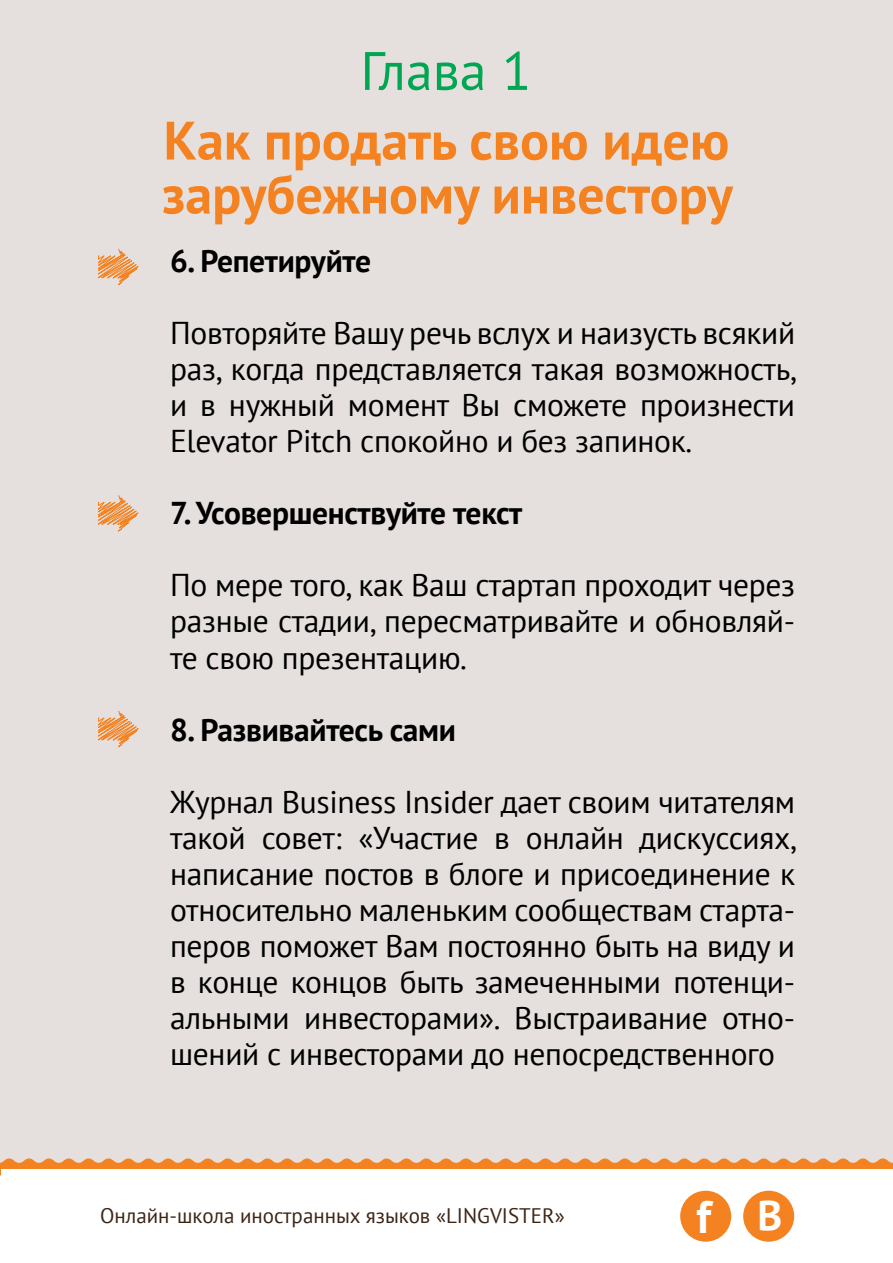
<style>
.page{position:relative;width:893px;height:1263px;background:#fff}
.page>*{position:absolute;margin:0;border:0;box-sizing:border-box;transform-origin:0 0}
.t1{font:700 54px/54px "PT Sans";color:#f58220}
.t2{font:54px "PT Sans";color:#00a651}
.t3{font:700 45.9px "PT Sans";color:#fff}
.t4{font:31.5px/36px "PT Sans";letter-spacing:-.01em;color:#000;text-align:justify}
.t5{font:700 31.5px "PT Sans";letter-spacing:-.01em;color:#000}
.t6{font:21px "PT Sans";color:#3c2415}
.s1{font-size:42px}
</style>
<div class="page">
<div style="left:0;top:0;width:893px;height:1172px;background:#e5e0de"></div>
<svg style="left:0;top:1158px;width:893px;height:17px"></svg>
<div style="left:1px;top:1169px;width:892px;height:94px;background:#fff"></div>
<div style="left:680px;top:1191px;width:51px;height:51px;background:#f58220;border-radius:50%"></div>
<div style="left:743px;top:1191px;width:51px;height:51px;background:#f58220;border-radius:50%"></div>
<svg style="left:98px;top:249px;width:40px;height:36px"></svg>
<svg style="left:98px;top:495px;width:40px;height:36px"></svg>
<svg style="left:98px;top:711px;width:40px;height:36px"></svg>
<h1 class="t2" style="left:360px;top:36px;width:173px">Глава 1</h1>
<h1 class="t1" style="left:162px;top:112px;width:572px">Как продать свою идею зарубежному инвестору</h1>
<p class="t5" style="left:170px;top:240px;width:203px">6. Репетируйте</p>
<p class="t4" style="left:170px;top:315px;width:627px">Повторяйте Вашу речь вслух и наизусть всякий раз, когда представляется такая возможность, и в нужный момент Вы сможете произнести Elevator Pitch спокойно и без запинок.</p>
<p class="t5" style="left:170px;top:492px;width:354px">7. Усовершенствуйте текст</p>
<p class="t4" style="left:170px;top:567px;width:627px">По мере того, как Ваш стартап проходит через разные стадии, пересматривайте и обновляй&shy;те свою презентацию.</p>
<p class="t5" style="left:170px;top:708px;width:288px">8. Развивайтесь сами</p>
<p class="t4" style="left:170px;top:783px;width:627px">Журнал Business Insider дает своим читателям такой совет: «Участие в онлайн дискуссиях, написание постов в блоге и присоединение к относительно маленьким сообществам старта&shy;перов поможет Вам постоянно быть на виду и в конце концов быть замеченными потенци&shy;альными инвесторами». Выстраивание отно&shy;шений с инвесторами до непосредственного</p>
<p class="t6" style="left:100px;top:1202px;width:466px">Онлайн-школа иностранных языков «LINGVISTER»</p>
<h2 class="t3" style="left:696px;top:1186px;width:87px">f <span class="s1">B</span></h2>
</div>
